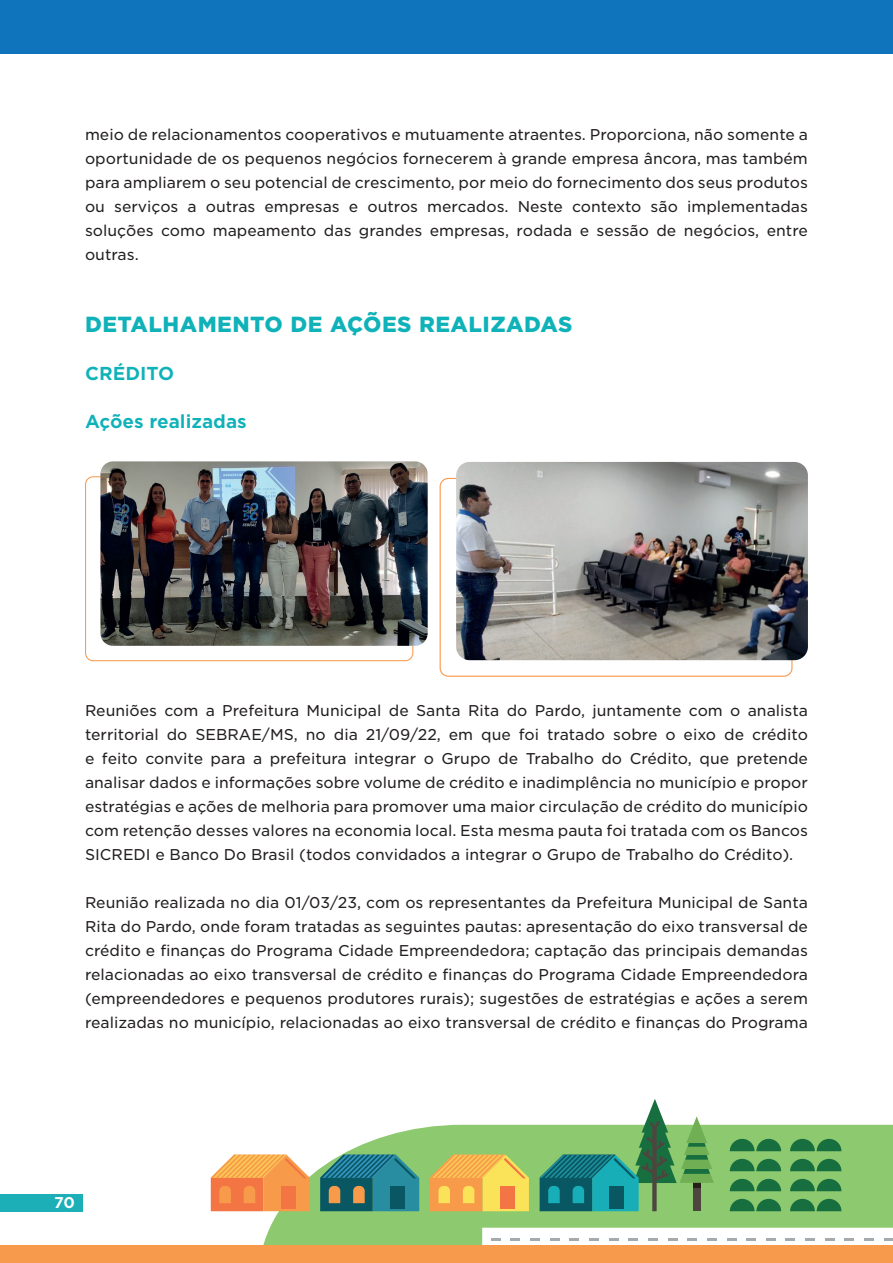
<style>
.page{position:relative;width:893px;height:1263px;background:#fff}
.page>*{position:absolute;margin:0;border:0;box-sizing:border-box;transform-origin:0 0}
.t1{font:900 21px "Gotham S Sm";letter-spacing:.02em;color:#0eb2b8}
.t2{font:700 18px "Gotham S Sm";color:#0eb2b8}
.t3{font:15px/24px "Gotham S Sm";color:#231f20;text-align:justify}
.t4{font:700 15px "Gotham S Sm";color:#fff}
</style>
<div class="page">
<svg style="left:260px;top:1125px;width:633px;height:121px;fill:#8cc96f"></svg>
<svg style="left:430px;top:1155px;width:52px;height:56px;background:#eeae50"></svg>
<svg style="left:320px;top:1155px;width:99px;height:56px;background:#357e82"></svg>
<svg style="left:211px;top:1155px;width:99px;height:56px;background:#f69c5a"></svg>
<svg style="left:540px;top:1099px;width:174px;height:36px"></svg>
<svg style="left:482px;top:1135px;width:411px;height:111px;background:#86ba7e"></svg>
<svg style="left:884px;top:1238px;width:9px;height:2px"></svg>
<svg style="left:864px;top:1238px;width:10px;height:2px"></svg>
<svg style="left:844px;top:1238px;width:10px;height:2px"></svg>
<svg style="left:825px;top:1238px;width:10px;height:2px"></svg>
<svg style="left:805px;top:1238px;width:10px;height:2px"></svg>
<svg style="left:785px;top:1238px;width:10px;height:2px"></svg>
<svg style="left:766px;top:1238px;width:10px;height:2px"></svg>
<svg style="left:746px;top:1238px;width:10px;height:2px"></svg>
<svg style="left:727px;top:1238px;width:9px;height:2px"></svg>
<svg style="left:707px;top:1238px;width:10px;height:2px"></svg>
<svg style="left:687px;top:1238px;width:10px;height:2px"></svg>
<svg style="left:668px;top:1238px;width:9px;height:2px"></svg>
<svg style="left:648px;top:1238px;width:10px;height:2px"></svg>
<svg style="left:628px;top:1238px;width:10px;height:2px"></svg>
<svg style="left:609px;top:1238px;width:9px;height:2px"></svg>
<svg style="left:589px;top:1238px;width:10px;height:2px"></svg>
<svg style="left:569px;top:1238px;width:10px;height:2px"></svg>
<svg style="left:550px;top:1238px;width:10px;height:2px"></svg>
<svg style="left:530px;top:1238px;width:10px;height:2px"></svg>
<svg style="left:510px;top:1238px;width:10px;height:2px"></svg>
<svg style="left:491px;top:1238px;width:10px;height:2px"></svg>
<div style="left:0;top:1246px;width:893px;height:17px;background:#f79a4c"></div>
<div style="left:0;top:1194px;width:83px;height:18px;background:#1cafb8"></div>
<div style="left:0;top:0;width:893px;height:54px;background:#1074bc"></div>
<img style="left:100px;top:461px;width:328px;height:185px">
<img style="left:456px;top:462px;width:352px;height:198px">
<p class="t3" style="left:85px;top:122px;width:724px">meio de relacionamentos cooperativos e mutuamente atraentes. Proporciona, não somente a oportunidade de os pequenos negócios fornecerem à grande empresa âncora, mas também para ampliarem o seu potencial de crescimento, por meio do fornecimento dos seus produtos ou serviços a outras empresas e outros mercados. Neste contexto são implementadas soluções como mapeamento das grandes empresas, rodada e sessão de negócios, entre outras.</p>
<h1 class="t1" style="left:85px;top:309px;width:489px">DETALHAMENTO DE AÇÕES REALIZADAS</h1>
<p class="t2" style="left:85px;top:361px;width:91px">CRÉDITO</p>
<p class="t2" style="left:85px;top:409px;width:163px">Ações realizadas</p>
<p class="t3" style="left:85px;top:698px;width:724px">Reuniões com a Prefeitura Municipal de Santa Rita do Pardo, juntamente com o analista territorial do SEBRAE/MS, no dia 21/09/22, em que foi tratado sobre o eixo de crédito e feito convite para a prefeitura integrar o Grupo de Trabalho do Crédito, que pretende analisar dados e informações sobre volume de crédito e inadimplência no município e propor estratégias e ações de melhoria para promover uma maior circulação de crédito do município com retenção desses valores na economia local. Esta mesma pauta foi tratada com os Bancos SICREDI e Banco Do Brasil (todos convidados a integrar o Grupo de Trabalho do Crédito).</p>
<p class="t3" style="left:85px;top:890px;width:724px">Reunião realizada no dia 01/03/23, com os representantes da Prefeitura Municipal de Santa Rita do Pardo, onde foram tratadas as seguintes pautas: apresentação do eixo transversal de crédito e finanças do Programa Cidade Empreendedora; captação das principais demandas relacionadas ao eixo transversal de crédito e finanças do Programa Cidade Empreendedora (empreendedores e pequenos produtores rurais); sugestões de estratégias e ações a serem realizadas no município, relacionadas ao eixo transversal de crédito e finanças do Programa</p>
<p class="t4" style="left:54px;top:1192px;width:22px">70</p>
</div>
